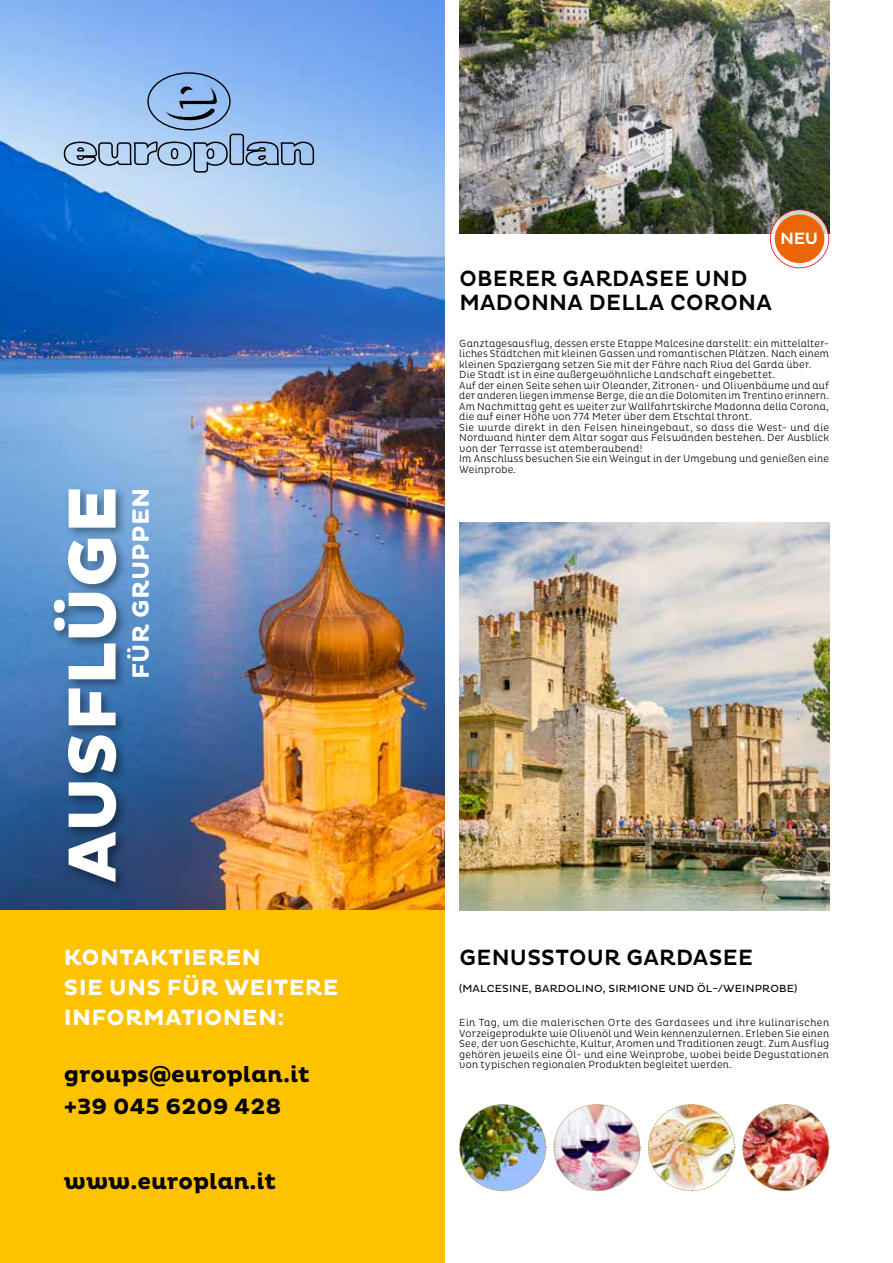
<style>
.page{position:relative;width:893px;height:1263px;background:#fff}
.page>*{position:absolute;margin:0;border:0;box-sizing:border-box;transform-origin:0 0}
.t1{font:800 69px "Pluto";color:#fff}
.t2{font:700 24px "Pluto";letter-spacing:.015em;color:#fff}
.t3{font:500 22.5px/24px "Pluto";letter-spacing:.01em;color:#000;scale:.95 1}
.t4{font:700 22.5px/31.5px "Pluto";color:#000}
.t5{font:700 22.5px/30px "Pluto";letter-spacing:.015em;color:#fff}
.t6{font:500 16.65px "Pluto";color:#fff}
.t7{font:300 10.5px/10.5px "Pluto Cond";letter-spacing:.02em;color:#000}
.t8{font:10.5px "Pluto";letter-spacing:.015em;color:#000}
</style>
<div class="page">
<img style="left:0;top:0;width:444px;height:910px">
<div style="left:0;top:910px;width:444px;height:353px;background:#fdc300"></div>
<svg style="left:64px;top:72px;width:250px;height:101px;background:#94b6e0"></svg>
<img style="left:459px;top:0;width:370px;height:234px">
<img style="left:459px;top:522px;width:370px;height:388px">
<img style="left:459px;top:1104px;width:88px;height:87px">
<img style="left:553px;top:1104px;width:88px;height:87px">
<img style="left:648px;top:1104px;width:87px;height:87px">
<img style="left:742px;top:1104px;width:88px;height:87px">
<div style="left:50px;top:485px;width:78px;height:409px;background:#000;opacity:.4"></div>
<svg style="left:770px;top:210px;width:59px;height:58px"></svg>
<div style="left:770px;top:209px;width:59px;height:59px;border:1px solid #e30613;border-radius:50%"></div>
<div style="left:775px;top:214px;width:49px;height:49px;background:#ec6608;border-radius:50%"></div>
<h1 class="t1" style="left:52px;top:883px;width:399px;rotate:-90deg">AUSFLÜGE</h1>
<h2 class="t2" style="left:127px;top:679px;width:193px;rotate:-90deg">FÜR GRUPPEN</h2>
<h3 class="t5" style="left:64px;top:943px;width:276px">KONTAKTIEREN<br>SIE UNS FÜR WEITERE<br>INFORMATIONEN:</h3>
<h3 class="t4" style="left:64px;top:1059px;width:248px">groups@europlan.it +39 045 6209 428</h3>
<h3 class="t4" style="left:64px;top:1166px;width:214px">www.europlan.it</h3>
<h3 class="t6" style="left:780px;top:229px;width:39px">NEU</h3>
<h3 class="t3" style="left:459px;top:267px;width:330px">OBERER GARDASEE UND<br>MADONNA DELLA CORONA</h3>
<p class="t7" style="left:459px;top:338px;width:371px">Ganztagesausflug, dessen erste Etappe Malcesine darstellt: ein mittelalter&shy;liches Städtchen mit kleinen Gassen und romantischen Plätzen. Nach einem kleinen Spaziergang setzen Sie mit der Fähre nach Riva del Garda über.<br>Die Stadt ist in eine außergewöhnliche Landschaft eingebettet.<br>Auf der einen Seite sehen wir Oleander, Zitronen- und Olivenbäume und auf der anderen liegen immense Berge, die an die Dolomiten im Trentino erinnern.<br>Am Nachmittag geht es weiter zur Wallfahrtskirche Madonna della Corona, die auf einer Höhe von 774 Meter über dem Etschtal thront.<br>Sie wurde direkt in den Felsen hineingebaut, so dass die West- und die Nordwand hinter dem Altar sogar aus Felswänden bestehen. Der Ausblick von der Terrasse ist atemberaubend!<br>Im Anschluss besuchen Sie ein Weingut in der Umgebung und genießen eine Weinprobe.</p>
<h3 class="t3" style="left:459px;top:946px;width:311px">GENUSSTOUR GARDASEE</h3>
<p class="t8" style="left:459px;top:983px;width:340px">(MALCESINE, BARDOLINO, SIRMIONE UND ÖL-/WEINPROBE)</p>
<p class="t7" style="left:459px;top:1017px;width:371px;text-align:justify">Ein Tag, um die malerischen Orte des Gardasees und ihre kulinarischen Vorzeigeprodukte wie Olivenöl und Wein kennenzulernen. Erleben Sie einen See, der von Geschichte, Kultur, Aromen und Traditionen zeugt. Zum Ausflug gehören jeweils eine Öl- und eine Weinprobe, wobei beide Degustationen von typischen regionalen Produkten begleitet werden.</p>
</div>
